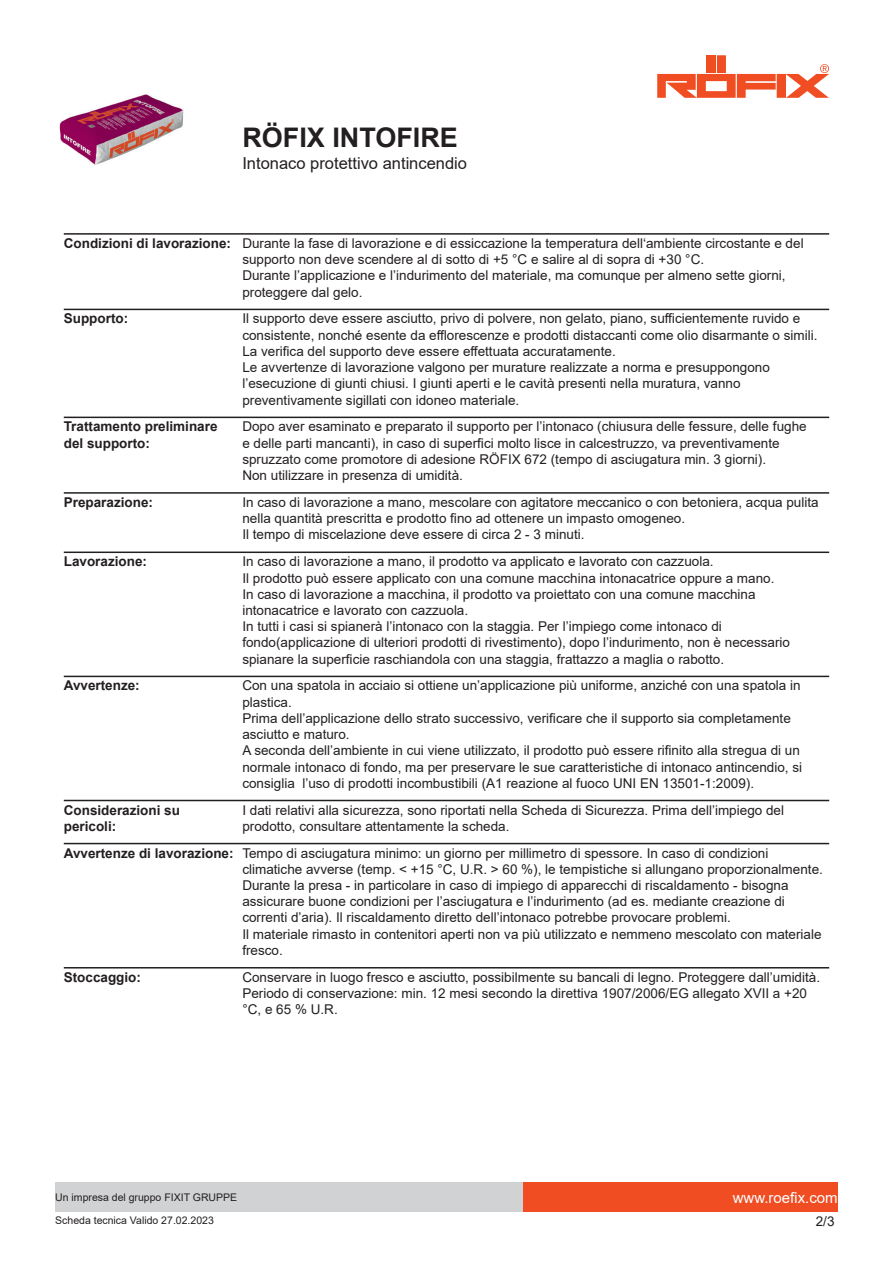
<style>
.page{position:relative;width:893px;height:1263px;background:#fff}
.page>*{position:absolute;margin:0;border:0;box-sizing:border-box;transform-origin:0 0}
.t1{font:700 27px "Arial";color:#231f20}
.t2{font:16.5px "Arial";color:#231f20}
.t3{font:15px "Arial";color:#fff}
.t4{font:13.5px/16.2px "Arial";color:#231f20}
.t5{font:700 13.5px/16.2px "Arial";color:#231f20}
.t6{font:10.5px "Arial";color:#231f20}
.s1{font-weight:700}
</style>
<div class="page">
<img style="left:59px;top:95px;width:125px;height:70px">
<div style="left:717px;top:55px;width:9px;height:18px;background:#f04d22"></div>
<div style="left:707px;top:55px;width:9px;height:18px;background:#f04d22"></div>
<svg style="left:657px;top:64px;width:172px;height:34px"></svg>
<div style="left:523px;top:1182px;width:315px;height:30px;background:#f04d22"></div>
<div style="left:55px;top:1182px;width:468px;height:30px;background:#d1d2d4"></div>
<hr style="left:64px;top:233px;width:765px;height:2px;background:#231f20">
<hr style="left:64px;top:309px;width:765px;height:1px;background:#231f20">
<hr style="left:64px;top:417px;width:765px;height:1px;background:#231f20">
<hr style="left:64px;top:492px;width:765px;height:2px;background:#231f20">
<hr style="left:64px;top:551px;width:765px;height:2px;background:#231f20">
<hr style="left:64px;top:676px;width:765px;height:1px;background:#231f20">
<hr style="left:64px;top:800px;width:765px;height:1px;background:#231f20">
<hr style="left:64px;top:843px;width:765px;height:1px;background:#231f20">
<hr style="left:64px;top:967px;width:765px;height:1px;background:#231f20">
<h1 class="t1" style="left:242px;top:119px;width:217px">RÖFIX INTOFIRE</h1>
<p class="t2" style="left:242px;top:152px;width:226px">Intonaco protettivo antincendio</p>
<p class="t4" style="left:242px;top:235px;width:563px;text-indent:-179px"><span class="s1">Condizioni di lavorazione:</span> Durante la fase di lavorazione e di essiccazione la temperatura dell‘ambiente circostante e del supporto non deve scendere al di sotto di +5 °C e salire al di sopra di +30 °C.<br>Durante l’applicazione e l’indurimento del materiale, ma comunque per almeno sette giorni, proteggere dal gelo.</p>
<p class="t5" style="left:64px;top:311px;width:66px">Supporto:</p>
<p class="t4" style="left:242px;top:311px;width:577px">Il supporto deve essere asciutto, privo di polvere, non gelato, piano, sufficientemente ruvido e consistente, nonché esente da efflorescenze e prodotti distaccanti come olio disarmante o simili.<br>La verifica del supporto deve essere effettuata accuratamente.<br>Le avvertenze di lavorazione valgono per murature realizzate a norma e presuppongono l’esecuzione di giunti chiusi. I giunti aperti e le cavità presenti nella muratura, vanno preventivamente sigillati con idoneo materiale.</p>
<p class="t5" style="left:64px;top:419px;width:155px">Trattamento preliminare del supporto:</p>
<p class="t4" style="left:242px;top:418px;width:566px">Dopo aver esaminato e preparato il supporto per l’intonaco (chiusura delle fessure, delle fughe e delle parti mancanti), in caso di superfici molto lisce in calcestruzzo, va preventivamente spruzzato come promotore di adesione RÖFIX 672 (tempo di asciugatura min. 3 giorni).<br>Non utilizzare in presenza di umidità.</p>
<p class="t5" style="left:64px;top:494px;width:91px">Preparazione:</p>
<p class="t4" style="left:242px;top:494px;width:578px">In caso di lavorazione a mano, mescolare con agitatore meccanico o con betoniera, acqua pulita nella quantità prescritta e prodotto fino ad ottenere un impasto omogeneo.<br>Il tempo di miscelazione deve essere di circa 2 - 3 minuti.</p>
<p class="t5" style="left:64px;top:554px;width:85px">Lavorazione:</p>
<p class="t4" style="left:242px;top:553px;width:549px">In caso di lavorazione a mano, il prodotto va applicato e lavorato con cazzuola.<br>Il prodotto può essere applicato con una comune macchina intonacatrice oppure a mano.<br>In caso di lavorazione a macchina, il prodotto va proiettato con una comune macchina intonacatrice e lavorato con cazzuola.<br>In tutti i casi si spianerà l’intonaco con la staggia. Per l’impiego come intonaco di fondo(applicazione di ulteriori prodotti di rivestimento), dopo l’indurimento, non è necessario spianare la superficie raschiandola con una staggia, frattazzo a maglia o rabotto.</p>
<p class="t5" style="left:64px;top:678px;width:78px">Avvertenze:</p>
<p class="t4" style="left:242px;top:677px;width:561px">Con una spatola in acciaio si ottiene un’applicazione più uniforme, anziché con una spatola in plastica.<br>Prima dell’applicazione dello strato successivo, verificare che il supporto sia completamente asciutto e maturo.<br>A seconda dell’ambiente in cui viene utilizzato, il prodotto può essere rifinito alla stregua di un normale intonaco di fondo, ma per preservare le sue caratteristiche di intonaco antincendio, si consiglia l’uso di prodotti incombustibili (A1 reazione al fuoco UNI EN 13501-1:2009).</p>
<p class="t5" style="left:64px;top:802px;width:118px">Considerazioni su pericoli:</p>
<p class="t4" style="left:242px;top:802px;width:543px">I dati relativi alla sicurezza, sono riportati nella Scheda di Sicurezza. Prima dell’impiego del prodotto, consultare attentamente la scheda.</p>
<p class="t4" style="left:242px;top:845px;width:582px;text-indent:-179px"><span class="s1">Avvertenze di lavorazione:</span> Tempo di asciugatura minimo: un giorno per millimetro di spessore. In caso di condizioni climatiche avverse (temp. &lt; +15 °C, U.R. &gt; 60 %), le tempistiche si allungano proporzionalmente.<br>Durante la presa - in particolare in caso di impiego di apparecchi di riscaldamento - bisogna assicurare buone condizioni per l’asciugatura e l’indurimento (ad es. mediante creazione di correnti d’aria). Il riscaldamento diretto dell’intonaco potrebbe provocare problemi.<br>Il materiale rimasto in contenitori aperti non va più utilizzato e nemmeno mescolato con materiale fresco.</p>
<p class="t5" style="left:64px;top:969px;width:79px">Stoccaggio:</p>
<p class="t4" style="left:242px;top:969px;width:579px">Conservare in luogo fresco e asciutto, possibilmente su bancali di legno. Proteggere dall’umidità.<br>Periodo di conservazione: min. 12 mesi secondo la direttiva 1907/2006/EG allegato XVII a +20 °C, e 65 % U.R.</p>
<p class="t6" style="left:55px;top:1190px;width:183px">Un impresa del gruppo FIXIT GRUPPE</p>
<p class="t3" style="left:733px;top:1187px;width:107px">www.roefix.com</p>
<p class="t6" style="left:55px;top:1213px;width:160px">Scheda tecnica Valido 27.02.2023</p>
<p class="t4" style="left:816px;top:1213px;width:20px">2/3</p>
</div>
